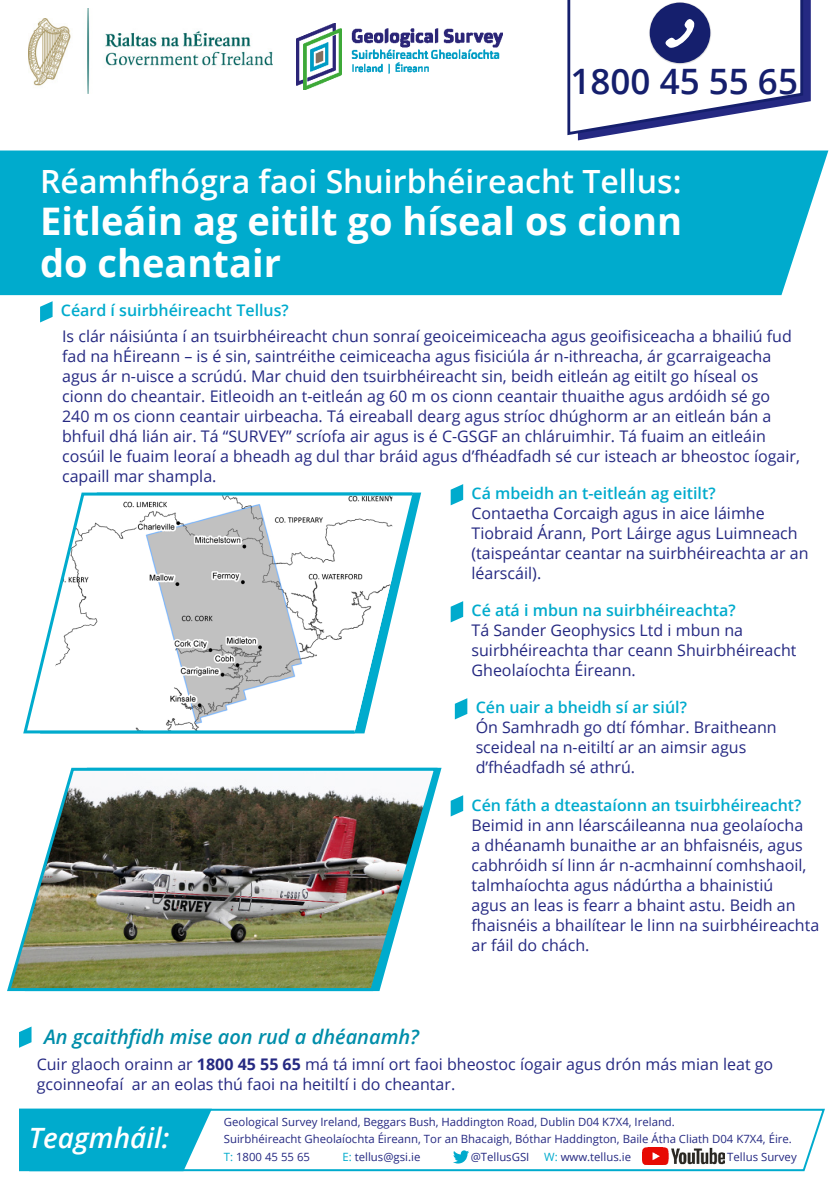
<style>
.page{position:relative;width:840px;height:1191px;background:#fff}
.page>*{position:absolute;margin:0;border:0;box-sizing:border-box;transform-origin:0 0}
.t1{font:700 38px/42.2px "Open Sans";color:#fff}
.t2{font:600 35px "Open Sans";color:#151f6d}
.t3{font:600 32px "Open Sans";color:#fff}
.t4{font:italic 600 28px "Open Sans";color:#fff}
.t5{font:italic 600 20px "Open Sans";color:#008eaa}
.t6{font:16px/20px "Open Sans";color:#252982}
.t7{font:600 16px "Open Sans";color:#00abcd}
.t8{font:11.4px/17px "Open Sans";color:#252982}
.s1{font-weight:600;color:#00abcd}
.s2{font-weight:700}
.s3{color:#00abcd}
</style>
<div class="page">
<div style="left:0;top:150px;width:827px;height:145px;background:#00abcd"></div>
<img style="left:296px;top:23px;width:206px;height:67px">
<svg style="left:40px;top:301px;width:13px;height:21px"></svg>
<svg style="left:450px;top:484px;width:13px;height:21px"></svg>
<svg style="left:450px;top:601px;width:13px;height:21px"></svg>
<svg style="left:454px;top:698px;width:13px;height:21px"></svg>
<svg style="left:450px;top:795px;width:13px;height:21px"></svg>
<svg style="left:19px;top:1108px;width:806px;height:64px"></svg>
<svg style="left:19px;top:1108px;width:193px;height:63px"></svg>
<svg style="left:19px;top:1026px;width:12px;height:21px"></svg>
<img style="left:7px;top:767px;width:432px;height:225px">
<svg style="left:23px;top:492px;width:392px;height:242px"></svg>
<img style="left:29px;top:8px;width:243px;height:85px">
<img style="left:642px;top:1147px;width:81px;height:17px">
<svg style="left:452px;top:1150px;width:17px;height:13px"></svg>
<svg style="left:567px;top:0;width:243px;height:140px"></svg>
<p class="t2" style="left:570px;top:57px;width:229px">1800 45 55 65</p>
<p class="t3" style="left:40px;top:159px;width:642px">Réamhfhógra faoi Shuirbhéireacht Tellus:</p>
<p class="t1" style="left:40px;top:199px;width:643px">Eitleáin ag eitilt go híseal os cionn do cheantair</p>
<p class="t7" style="left:61px;top:300px;width:229px">Céard í suirbhéireacht Tellus?</p>
<p class="t6" style="left:62px;top:326px;width:739px">Is clár náisiúnta í an tsuirbhéireacht chun sonraí geoiceimiceacha agus geoifisiceacha a bhailiú fud fad na hÉireann – is é sin, saintréithe ceimiceacha agus fisiciúla ár n-ithreacha, ár gcarraigeacha agus ár n-uisce a scrúdú. Mar chuid den tsuirbhéireacht sin, beidh eitleán ag eitilt go híseal os cionn do cheantair. Eitleoidh an t-eitleán ag 60 m os cionn ceantair thuaithe agus ardóidh sé go 240 m os cionn ceantair uirbeacha. Tá eireaball dearg agus stríoc dhúghorm ar an eitleán bán a bhfuil dhá lián air. Tá “SURVEY” scríofa air agus is é C-GSGF an chláruimhir. Tá fuaim an eitleáin cosúil le fuaim leoraí a bheadh ag dul thar bráid agus d’fhéadfadh sé cur isteach ar bheostoc íogair, capaill mar shampla.</p>
<p class="t6" style="left:471px;top:483px;width:338px"><span class="s1">Cá mbeidh an t-eitleán ag eitilt?<br></span>Contaetha Corcaigh agus in aice láimhe Tiobraid Árann, Port Láirge agus Luimneach (taispeántar ceantar na suirbhéireachta ar an léarscáil).</p>
<p class="t6" style="left:471px;top:600px;width:326px"><span class="s1">Cé atá i mbun na suirbhéireachta?<br></span>Tá Sander Geophysics Ltd i mbun na suirbhéireachta thar ceann Shuirbhéireacht Gheolaíochta Éireann.</p>
<p class="t6" style="left:475px;top:697px;width:302px"><span class="s1">Cén uair a bheidh sí ar siúl?<br></span>Ón Samhradh go dtí fómhar. Braitheann sceideal na n-eitiltí ar an aimsir agus d’fhéadfadh sé athrú.</p>
<p class="t6" style="left:471px;top:794px;width:349px"><span class="s1">Cén fáth a dteastaíonn an tsuirbhéireacht?<br></span>Beimid in ann léarscáileanna nua geolaíocha<br>a dhéanamh bunaithe ar an bhfaisnéis, agus cabhróidh sí linn ár n-acmhainní comhshaoil, talmhaíochta agus nádúrtha a bhainistiú<br>agus an leas is fearr a bhaint astu. Beidh an fhaisnéis a bhailítear le linn na suirbhéireachta ar fáil do chách.</p>
<p class="t5" style="left:44px;top:1022px;width:376px">An gcaithfidh mise aon rud a dhéanamh?</p>
<p class="t6" style="left:37px;top:1053px;width:737px">Cuir glaoch orainn ar <span class="s2">1800 45 55 65</span> má tá imní ort faoi bheostoc íogair agus drón más mian leat go</p>
<p class="t6" style="left:37px;top:1073px;width:420px">gcoinneofaí ar an eolas thú faoi na heitiltí i do cheantar.</p>
<p class="t4" style="left:29px;top:1118px;width:142px">Teagmháil:</p>
<p class="t8" style="left:224px;top:1113px;width:569px">Geological Survey Ireland, Beggars Bush, Haddington Road, Dublin D04 K7X4, Ireland.<br>Suirbhéireacht Gheolaíochta Éireann, Tor an Bhacaigh, Bóthar Haddington, Baile Átha Cliath D04 K7X4, Éire.<br><span class="s3">T:</span> 1800 45 55 65</p>
<p class="t8" style="left:342px;top:1147px;width:79px"><span class="s3">E:</span> tellus@gsi.ie</p>
<p class="t8" style="left:470px;top:1147px;width:60px">@TellusGSI</p>
<p class="t8" style="left:544px;top:1147px;width:88px"><span class="s3">W:</span> www.tellus.ie</p>
<p class="t8" style="left:726px;top:1147px;width:71px">Tellus Survey</p>
</div>
